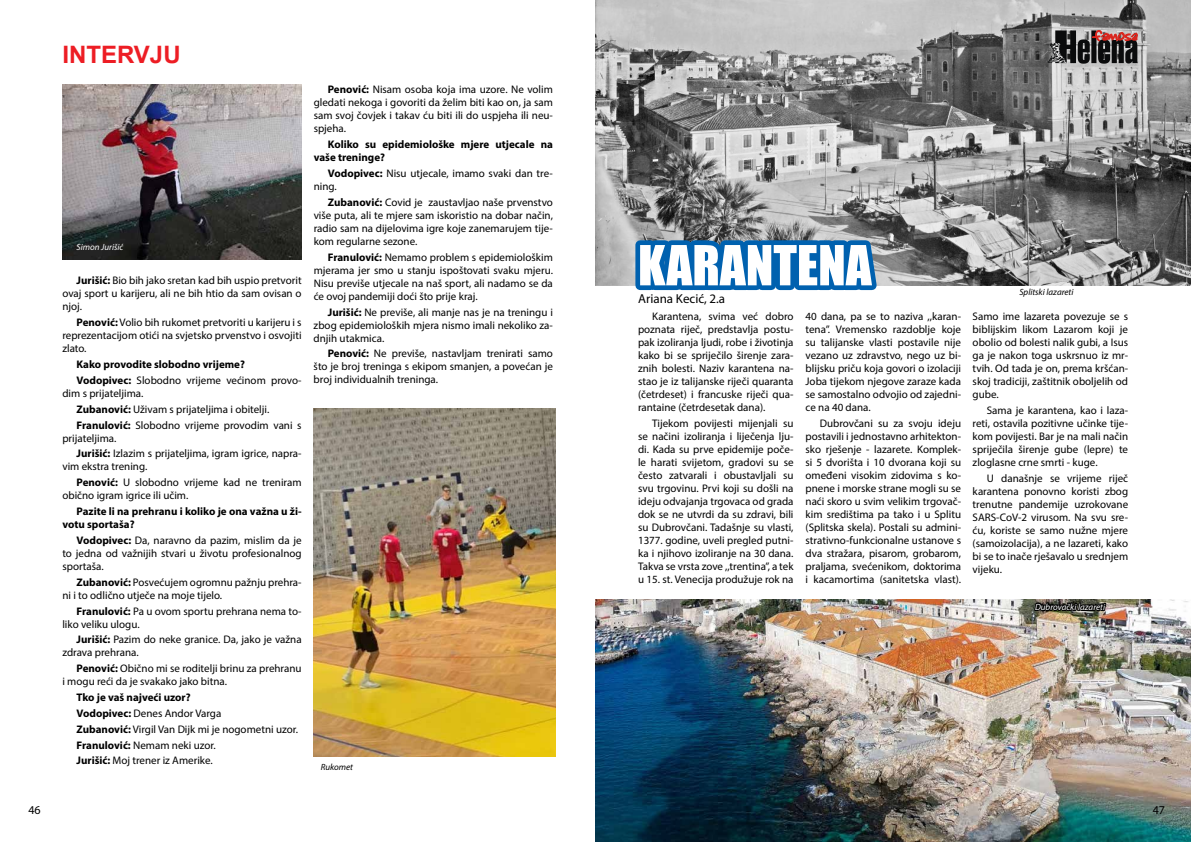
<style>
.page{position:relative;width:1191px;height:842px;background:#fff}
.page>*{position:absolute;margin:0;border:0;box-sizing:border-box;transform-origin:0 0}
.t1{font:51px "Impact";color:#fff}
.t2{font:700 24px "Arial";color:#ed1d24}
.t3{font:13px "Myriad Pro";color:#000}
.t4{font:12px "Myriad Pro";color:#000}
.t5{font:11px/13px "Myriad Pro";color:#000;text-align:justify}
.t6{font:700 11px/13px "Myriad Pro";color:#000}
.t7{font:italic 9px "Myriad Pro";color:#fff}
.t8{font:italic 9px "Myriad Pro";color:#000}
.s1{font-weight:700}
.s2{font-weight:400}
</style>
<div class="page">
<img style="left:595px;top:0;width:596px;height:285px">
<img style="left:62px;top:84px;width:240px;height:175px">
<img style="left:314px;top:408px;width:241px;height:348px">
<svg style="left:630px;top:167px;width:253px;height:124px;background:#60839f"></svg>
<svg style="left:1047px;top:30px;width:90px;height:34px;background:#5b4d4d"></svg>
<img style="left:595px;top:599px;width:596px;height:243px">
<img style="left:1033px;top:601px;width:74px;height:26px">
<p class="t4" style="left:28px;top:802px;width:14px">46</p>
<h2 class="t2" style="left:62px;top:38px;width:120px">INTERVJU</h2>
<p class="t7" style="left:77px;top:241px;width:48px">Simon Jurišić</p>
<p class="t5" style="left:62px;top:274px;width:241px;text-indent:14px"><span class="s1">Jurišić:</span> Bio bih jako sretan kad bih uspio pretvorit ovaj sport u karijeru, ali ne bih htio da sam ovisan o njoj.</p>
<p class="t5" style="left:62px;top:316px;width:241px;text-indent:14px"><span class="s1">Penović:</span> Volio bih rukomet pretvoriti u karijeru i s reprezentacijom otići na svjetsko prvenstvo i osvojiti zlato.</p>
<p class="t6" style="left:77px;top:356px;width:227px;line-height:15.8px">Kako provodite slobodno vrijeme?<br>Vodopivec: <span class="s2">Slobodno vrijeme većinom provo-</span></p>
<p class="t5" style="left:77px;top:385px;width:227px;line-height:15.8px;text-align:left;text-indent:-14px">dim s prijateljima.<br><span class="s1">Zubanović:</span> Uživam s prijateljima i obitelji.<br><span class="s1">Franulović:</span> Slobodno vrijeme provodim vani s</p>
<p class="t5" style="left:77px;top:430px;width:227px;line-height:15.8px;text-indent:-14px">prijateljima.<br><span class="s1">Jurišić:</span> Izlazim s prijateljima, igram igrice, napra-</p>
<p class="t5" style="left:77px;top:459px;width:227px;line-height:15.8px;text-indent:-14px">vim ekstra trening.<br><span class="s1">Penović:</span> U slobodno vrijeme kad ne treniram</p>
<p class="t5" style="left:62px;top:489px;width:127px">obično igram igrice ili učim.</p>
<p class="t6" style="left:62px;top:504px;width:241px;text-indent:14px">Pazite li na prehranu i koliko je ona važna u ži&shy;votu sportaša?</p>
<p class="t5" style="left:62px;top:533px;width:241px;text-indent:14px"><span class="s1">Vodopivec:</span> Da, naravno da pazim, mislim da je to jedna od važnijih stvari u životu profesionalnog sportaša.</p>
<p class="t5" style="left:62px;top:575px;width:241px;text-indent:14px"><span class="s1">Zubanović:</span> Posvećujem ogromnu pažnju prehra&shy;ni i to odlično utječe na moje tijelo.</p>
<p class="t5" style="left:62px;top:604px;width:241px;text-indent:14px"><span class="s1">Franulović:</span> Pa u ovom sportu prehrana nema to&shy;liko veliku ulogu.</p>
<p class="t5" style="left:62px;top:633px;width:241px;text-indent:14px"><span class="s1">Jurišić:</span> Pazim do neke granice. Da, jako je važna zdrava prehrana.</p>
<p class="t5" style="left:62px;top:662px;width:241px;text-indent:14px"><span class="s1">Penović:</span> Obično mi se roditelji brinu za prehranu i mogu reći da je svakako jako bitna.</p>
<p class="t5" style="left:77px;top:689px;width:223px;line-height:15.8px;text-align:left"><span class="s1">Tko je vaš najveći uzor?<br>Vodopivec:</span> Denes Andor Varga<br><span class="s1">Zubanović:</span> Virgil Van Dijk mi je nogometni uzor.<br><span class="s1">Franulović:</span> Nemam neki uzor.<br><span class="s1">Jurišić:</span> Moj trener iz Amerike.</p>
<p class="t5" style="left:314px;top:83px;width:241px;text-indent:14px"><span class="s1">Penović:</span> Nisam osoba koja ima uzore. Ne volim gledati nekoga i govoriti da želim biti kao on, ja sam sam svoj čovjek i takav ću biti ili do uspjeha ili neu&shy;spjeha.</p>
<p class="t6" style="left:314px;top:138px;width:241px;text-indent:14px">Koliko su epidemiološke mjere utjecale na vaše treninge?</p>
<p class="t5" style="left:314px;top:167px;width:241px;text-indent:14px"><span class="s1">Vodopivec:</span> Nisu utjecale, imamo svaki dan tre&shy;ning.</p>
<p class="t5" style="left:314px;top:195px;width:241px;text-indent:14px"><span class="s1">Zubanović:</span> Covid je zaustavljao naše prvenstvo više puta, ali te mjere sam iskoristio na dobar način, radio sam na dijelovima igre koje zanemarujem tije&shy;kom regularne sezone.</p>
<p class="t5" style="left:314px;top:250px;width:241px;text-indent:14px"><span class="s1">Franulović:</span> Nemamo problem s epidemiološkim mjerama jer smo u stanju ispoštovati svaku mjeru.<br>Nisu previše utjecale na naš sport, ali nadamo se da će ovoj pandemiji doći što prije kraj.</p>
<p class="t5" style="left:314px;top:305px;width:241px;text-indent:14px"><span class="s1">Jurišić:</span> Ne previše, ali manje nas je na treningu i zbog epidemioloških mjera nismo imali nekoliko za&shy;dnjih utakmica.</p>
<p class="t5" style="left:314px;top:347px;width:241px;text-indent:14px"><span class="s1">Penović:</span> Ne previše, nastavljam trenirati samo što je broj treninga s ekipom smanjen, a povećan je broj individualnih treninga.</p>
<p class="t8" style="left:321px;top:761px;width:34px">Rukomet</p>
<h1 class="t1" style="left:638px;top:226px;width:235px">KARANTENA</h1>
<p class="t3" style="left:638px;top:290px;width:88px">Ariana Kecić, 2.a</p>
<p class="t5" style="left:638px;top:310px;width:157px;text-indent:14px">Karantena, svima već dobro poznata riječ, predstavlja postu&shy;pak izoliranja ljudi, robe i životinja kako bi se spriječilo širenje zara&shy;znih bolesti. Naziv karantena na&shy;stao je iz talijanske riječi quaranta (četrdeset) i francuske riječi qua&shy;rantaine (četrdesetak dana).</p>
<p class="t5" style="left:638px;top:417px;width:157px;text-indent:14px">Tijekom povijesti mijenjali su se načini izoliranja i liječenja lju&shy;di. Kada su prve epidemije poče&shy;le harati svijetom, gradovi su se često zatvarali i obustavljali su svu trgovinu. Prvi koji su došli na ideju odvajanja trgovaca od grada dok se ne utvrdi da su zdravi, bili su Dubrovčani. Tadašnje su vlasti, 1377. godine, uveli pregled putni&shy;ka i njihovo izoliranje na 30 dana.<br>Takva se vrsta zove ,,trentina’’, a tek u 15. st. Venecija produžuje rok na</p>
<p class="t5" style="left:805px;top:310px;width:157px">40 dana, pa se to naziva ,,karan&shy;tena’’. Vremensko razdoblje koje su talijanske vlasti postavile nije vezano uz zdravstvo, nego uz bi&shy;blijsku priču koja govori o izolaciji Joba tijekom njegove zaraze kada se samostalno odvojio od zajedni&shy;ce na 40 dana.</p>
<p class="t5" style="left:805px;top:417px;width:157px;text-indent:14px">Dubrovčani su za svoju ideju postavili i jednostavno arhitekton&shy;sko rješenje - lazarete. Komplek&shy;si 5 dvorišta i 10 dvorana koji su omeđeni visokim zidovima s ko&shy;pnene i morske strane mogli su se naći skoro u svim velikim trgovač&shy;kim središtima pa tako i u Splitu (Splitska skela). Postali su admini&shy;strativno-funkcionalne ustanove s dva stražara, pisarom, grobarom, praljama, svećenikom, doktorima i kacamortima (sanitetska vlast).</p>
<p class="t8" style="left:1019px;top:286px;width:56px">Splitski lazareti</p>
<p class="t5" style="left:972px;top:310px;width:157px">Samo ime lazareta povezuje se s biblijskim likom Lazarom koji je obolio od bolesti nalik gubi, a Isus ga je nakon toga uskrsnuo iz mr&shy;tvih. Od tada je on, prema kršćan&shy;skoj tradiciji, zaštitnik oboljelih od gube.</p>
<p class="t5" style="left:972px;top:404px;width:157px;text-indent:14px">Sama je karantena, kao i laza&shy;reti, ostavila pozitivne učinke tije&shy;kom povijesti. Bar je na mali način spriječila širenje gube (lepre) te zloglasne crne smrti - kuge.</p>
<p class="t5" style="left:972px;top:471px;width:157px;text-indent:14px">U današnje se vrijeme riječ karantena ponovno koristi zbog trenutne pandemije uzrokovane SARS-CoV-2 virusom. Na svu sre&shy;ću, koriste se samo nužne mjere (samoizolacija), a ne lazareti, kako bi se to inače rješavalo u srednjem vijeku.</p>
<p class="t7" style="left:1035px;top:601px;width:72px">Dubrovački lazareti</p>
<p class="t4" style="left:1152px;top:802px;width:14px">47</p>
</div>
